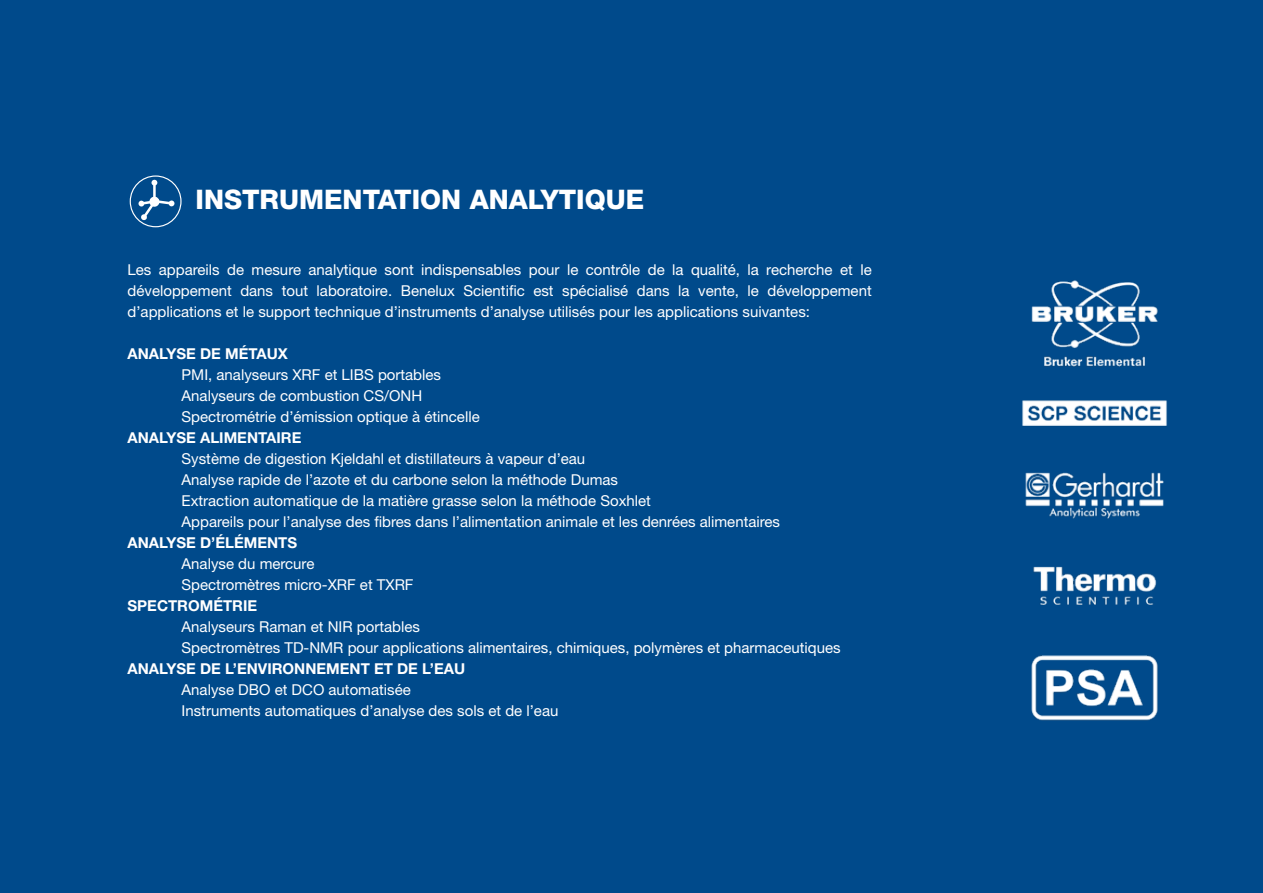
<style>
.page{position:relative;width:1263px;height:893px;background:#004a8b}
.page>*{position:absolute;margin:0;border:0;box-sizing:border-box;transform-origin:0 0}
.t1{font:800 27px "Helvetica Neue LT Std";color:#fff}
.t2{font:15px/21px "Helvetica Neue LT Std";color:#fff}
.t3{font:700 15px "Helvetica Neue LT Std";color:#fff}
</style>
<div class="page">
<svg style="left:130px;top:175px;width:52px;height:52px"></svg>
<img style="left:1022px;top:402px;width:145px;height:24px">
<img style="left:1025px;top:472px;width:139px;height:47px">
<img style="left:1033px;top:566px;width:124px;height:39px">
<img style="left:1031px;top:655px;width:127px;height:66px">
<img style="left:1022px;top:280px;width:145px;height:122px">
<h1 class="t1" style="left:196px;top:184px;width:450px">INSTRUMENTATION ANALYTIQUE</h1>
<p class="t2" style="left:128px;top:259px;width:746px;text-align:justify">Les appareils de mesure analytique sont indispensables pour le contrôle de la qualité, la recherche et le développement dans tout laboratoire. Benelux Scientific est spécialisé dans la vente, le développement d’applications et le support technique d’instruments d’analyse utilisés pour les applications suivantes:</p>
<p class="t3" style="left:128px;top:345px;width:162px">ANALYSE DE MÉTAUX</p>
<p class="t2" style="left:182px;top:364px;width:300px">PMI, analyseurs XRF et LIBS portables<br>Analyseurs de combustion CS/ONH<br>Spectrométrie d’émission optique à étincelle</p>
<p class="t3" style="left:128px;top:429px;width:175px">ANALYSE ALIMENTAIRE</p>
<p class="t2" style="left:182px;top:448px;width:600px">Système de digestion Kjeldahl et distillateurs à vapeur d’eau<br>Analyse rapide de l’azote et du carbone selon la méthode Dumas<br>Extraction automatique de la matière grasse selon la méthode Soxhlet<br>Appareils pour l’analyse des fibres dans l’alimentation animale et les denrées alimentaires</p>
<p class="t3" style="left:128px;top:534px;width:171px">ANALYSE D’ÉLÉMENTS</p>
<p class="t2" style="left:182px;top:553px;width:233px">Analyse du mercure<br>Spectromètres micro-XRF et TXRF</p>
<p class="t3" style="left:128px;top:597px;width:131px">SPECTROMÉTRIE</p>
<p class="t2" style="left:182px;top:616px;width:661px">Analyseurs Raman et NIR portables<br>Spectromètres TD-NMR pour applications alimentaires, chimiques, polymères et pharmaceutiques</p>
<p class="t3" style="left:128px;top:660px;width:339px">ANALYSE DE L’ENVIRONNEMENT ET DE L’EAU</p>
<p class="t2" style="left:182px;top:679px;width:378px">Analyse DBO et DCO automatisée<br>Instruments automatiques d’analyse des sols et de l’eau</p>
</div>
